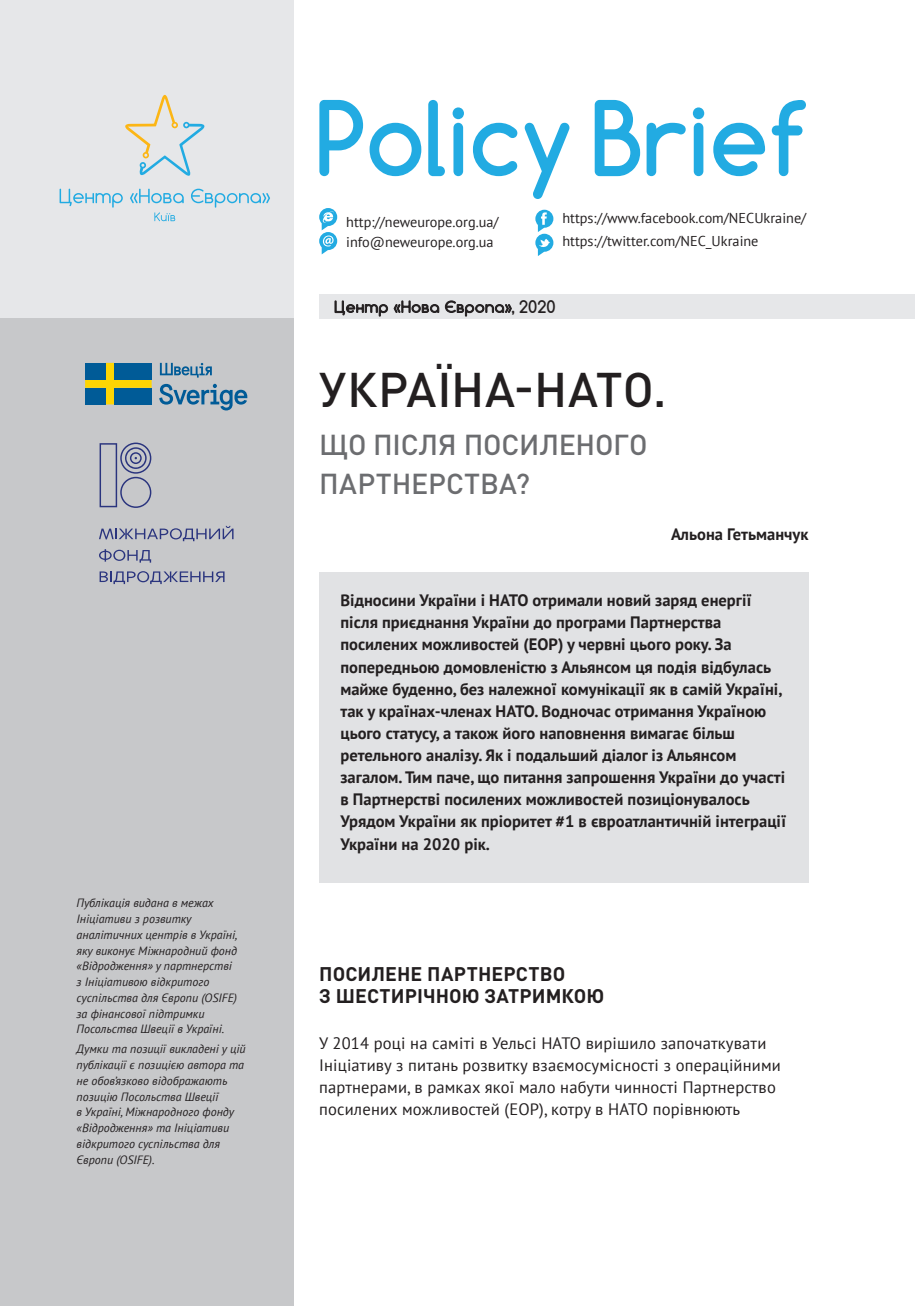
<style>
.page{position:relative;width:915px;height:1306px;background:#fff}
.page>*{position:absolute;margin:0;border:0;box-sizing:border-box;transform-origin:0 0}
.t1{font:700 97.5px "Comfortaa";color:#22abe2}
.Заголовок{font:500 48px "DIN Pro";letter-spacing:.015em;color:#231f20}
.Подгаз_серый{font:500 28.5px/39px "DIN Pro";letter-spacing:-.005em;color:#6c6d70}
.Подзаголвок{font:700 19.5px/22.5px "DIN Pro";letter-spacing:.005em;color:#231f20}
.основной_текст{font:700 16.5px/22px "PT Sans";color:#231f20}
.основной_текст-2{font:16.5px/22px "PT Sans";letter-spacing:.01em;color:#231f20}
.Автор{font:700 16.5px "PT Sans";color:#231f20}
.t2{font:700 16.5px "Comfortaa";color:#231f20}
.основной_текст-3{font:14.25px "PT Sans";color:#231f20}
.footnote_text{font:italic 12px/15.8px "PT Sans";color:#231f20}
</style>
<div class="page">
<div style="left:319px;top:572px;width:489px;height:310px;background:#e1e2e4"></div>
<div style="left:0;top:0;width:293px;height:319px;background:#e6e7e9"></div>
<div style="left:0;top:318px;width:293px;height:987px;background:#c7c8ca"></div>
<div style="left:319px;top:294px;width:595px;height:24px;background:#e6e7e9"></div>
<svg style="left:319px;top:208px;width:18px;height:46px"></svg>
<svg style="left:334px;top:300px;width:105px;height:16px"></svg>
<svg style="left:445px;top:300px;width:66px;height:16px"></svg>
<svg style="left:125px;top:94px;width:80px;height:82px"></svg>
<svg style="left:154px;top:212px;width:21px;height:9px"></svg>
<svg style="left:60px;top:189px;width:63px;height:19px"></svg>
<svg style="left:130px;top:189px;width:54px;height:14px"></svg>
<svg style="left:191px;top:189px;width:79px;height:19px"></svg>
<svg style="left:535px;top:210px;width:18px;height:46px"></svg>
<svg style="left:159px;top:384px;width:88px;height:26px"></svg>
<svg style="left:85px;top:363px;width:67px;height:41px"></svg>
<div style="left:85px;top:363px;width:21px;height:16px;background:#005b97"></div>
<div style="left:114px;top:363px;width:38px;height:16px;background:#005b97"></div>
<div style="left:85px;top:388px;width:21px;height:16px;background:#005b97"></div>
<div style="left:114px;top:388px;width:38px;height:16px;background:#005b97"></div>
<svg style="left:160px;top:363px;width:52px;height:14px"></svg>
<svg style="left:99px;top:526px;width:134px;height:15px"></svg>
<svg style="left:99px;top:549px;width:52px;height:13px"></svg>
<svg style="left:100px;top:571px;width:124px;height:13px"></svg>
<svg style="left:99px;top:442px;width:52px;height:66px"></svg>
<p class="footnote_text" style="left:77px;top:895px;width:162px">Публікація видана в межах<br>Ініціативи з розвитку аналітичних центрів в Україні, яку виконує Міжнародний фонд «Відродження» у партнерстві з Ініціативою відкритого суспільства для Європи (OSIFE) за фінансової підтримки<br>Посольства Швеції в Україні.</p>
<p class="footnote_text" style="left:77px;top:1041px;width:170px">Думки та позиції викладені у цій публікації є позицією автора та не обов’язково відображають позицію Посольства Швеції<br>в Україні, Міжнародного фонду «Відродження» та Ініціативи відкритого суспільства для<br>Європи (OSIFE).</p>
<p class="t1" style="left:316px;top:77px;width:491px">Policy Brief</p>
<p class="основной_текст-3" style="left:346px;top:213px;width:154px">http://neweurope.org.ua/</p>
<p class="основной_текст-3" style="left:346px;top:233px;width:149px">info@neweurope.org.ua</p>
<p class="основной_текст-3" style="left:562px;top:209px;width:245px">https://www.facebook.com/NECUkraine/</p>
<p class="основной_текст-3" style="left:562px;top:231px;width:197px">https://twitter.com/NEC_Ukraine</p>
<p class="t2" style="left:511px;top:296px;width:45px">, 2020</p>
<p class="Заголовок" style="left:319px;top:357px;width:348px">УКРАЇНА-НАТО.</p>
<p class="Подгаз_серый" style="left:319px;top:423px;width:330px">ЩО ПІСЛЯ ПОСИЛЕНОГО<br>ПАРТНЕРСТВА?</p>
<p class="Автор" style="left:671px;top:523px;width:139px">Альона Гетьманчук</p>
<p class="основной_текст" style="left:340px;top:589px;width:447px">Відносини України і НАТО отримали новий заряд енергії після приєднання України до програми Партнерства посилених можливостей (EOP) у червні цього року. За попередньою домовленістю з Альянсом ця подія відбулась майже буденно, без належної комунікації як в самій Україні, так у країнах-членах НАТО. Водночас отримання Україною цього статусу, а також його наповнення вимагає більш ретельного аналізу. Як і подальший діалог із Альянсом загалом. Тим паче, що питання запрошення України до участі в Партнерстві посилених можливостей позиціонувалось Урядом України як пріоритет #1 в євроатлантичній інтеграції України на 2020 рік.</p>
<p class="Подзаголвок" style="left:319px;top:961px;width:286px">ПОСИЛЕНЕ ПАРТНЕРСТВО<br>З ШЕСТИРІЧНОЮ ЗАТРИМКОЮ</p>
<p class="основной_текст-2" style="left:319px;top:1031px;width:463px">У 2014 році на саміті в Уельсі НАТО вирішило започаткувати Ініціативу з питань розвитку взаємосумісності з операційними партнерами, в рамках якої мало набути чинності Партнерство посилених можливостей (EOP), котру в НАТО порівнюють</p>
</div>
